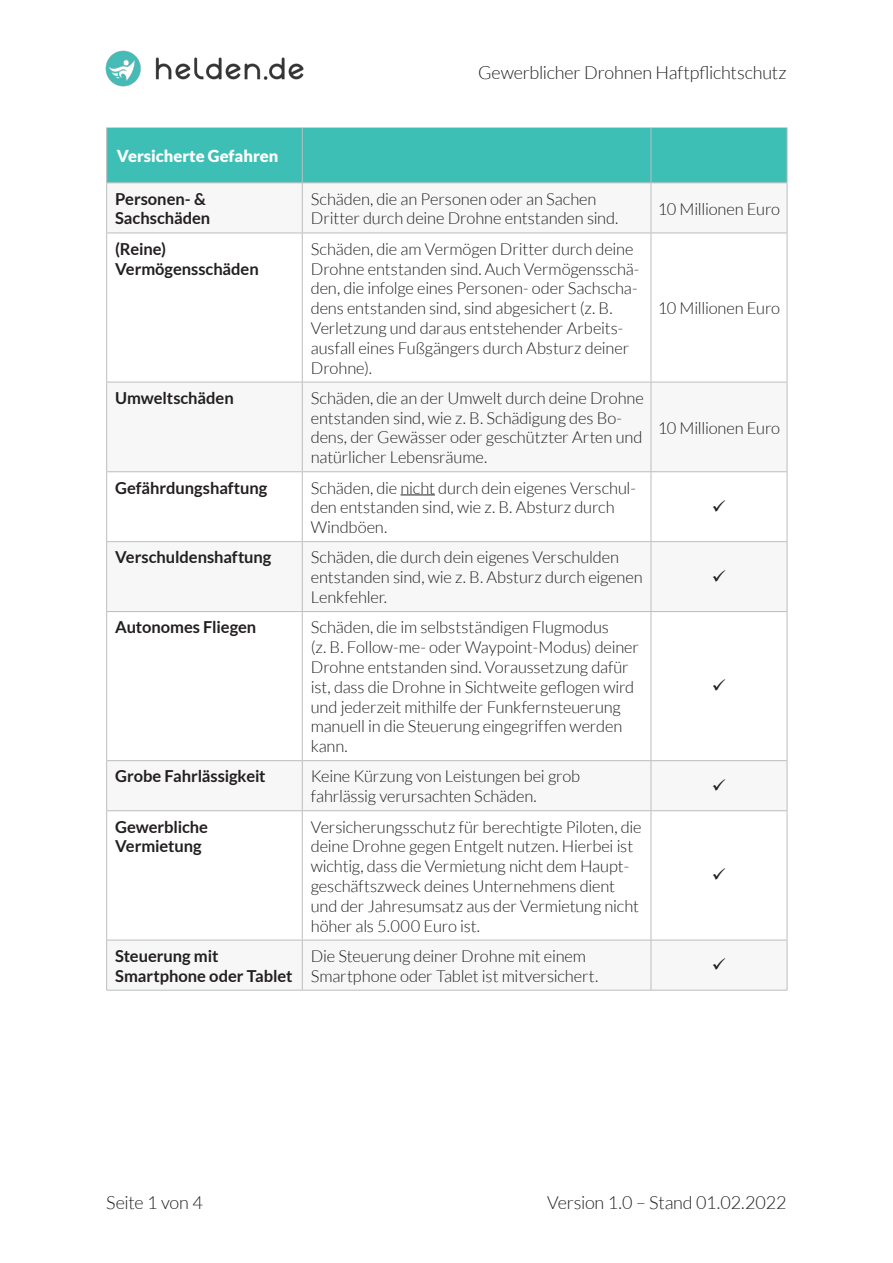
<style>
.page{position:relative;width:893px;height:1263px;background:#fff}
.page>*{position:absolute;margin:0;border:0;box-sizing:border-box;transform-origin:0 0}
.t1{font:300 18px "Lato";letter-spacing:-.01em;color:#231f20}
.Tabelle_Zeile_mitte{font:300 16.5px/19.8px "Lato";letter-spacing:-.01em;color:#231f20}
.Tabelle_Spalte_links{font:700 16.5px/19.8px "Lato";color:#231f20}
.t2{font:900 16.5px "Lato";color:#fff}
</style>
<div class="page">
<div style="left:107px;top:128px;width:680px;height:54px;background:#3ebfb6"></div>
<svg style="left:107px;top:183px;width:680px;height:807px"></svg>
<hr style="left:106px;top:183px;width:1px;height:50px;background:#bcbdc0">
<hr style="left:302px;top:183px;width:1px;height:50px;background:#bcbdc0">
<hr style="left:651px;top:183px;width:1px;height:50px;background:#bcbdc0">
<hr style="left:787px;top:183px;width:1px;height:50px;background:#bcbdc0">
<hr style="left:106px;top:233px;width:196px;height:1px;background:#bcbdc0">
<hr style="left:106px;top:233px;width:1px;height:149px;background:#bcbdc0">
<hr style="left:302px;top:233px;width:349px;height:1px;background:#bcbdc0">
<hr style="left:302px;top:233px;width:1px;height:149px;background:#bcbdc0">
<hr style="left:651px;top:233px;width:136px;height:1px;background:#bcbdc0">
<hr style="left:651px;top:233px;width:1px;height:149px;background:#bcbdc0">
<hr style="left:787px;top:233px;width:1px;height:149px;background:#bcbdc0">
<hr style="left:106px;top:382px;width:196px;height:1px;background:#bcbdc0">
<hr style="left:106px;top:382px;width:1px;height:89px;background:#bcbdc0">
<hr style="left:302px;top:382px;width:349px;height:1px;background:#bcbdc0">
<hr style="left:302px;top:382px;width:1px;height:89px;background:#bcbdc0">
<hr style="left:651px;top:382px;width:136px;height:1px;background:#bcbdc0">
<hr style="left:651px;top:382px;width:1px;height:89px;background:#bcbdc0">
<hr style="left:787px;top:382px;width:1px;height:89px;background:#bcbdc0">
<hr style="left:106px;top:471px;width:196px;height:1px;background:#bcbdc0">
<hr style="left:106px;top:472px;width:1px;height:69px;background:#bcbdc0">
<hr style="left:302px;top:471px;width:349px;height:1px;background:#bcbdc0">
<hr style="left:302px;top:472px;width:1px;height:69px;background:#bcbdc0">
<hr style="left:651px;top:471px;width:136px;height:1px;background:#bcbdc0">
<hr style="left:651px;top:472px;width:1px;height:69px;background:#bcbdc0">
<hr style="left:787px;top:472px;width:1px;height:69px;background:#bcbdc0">
<hr style="left:106px;top:541px;width:196px;height:1px;background:#bcbdc0">
<hr style="left:106px;top:542px;width:1px;height:69px;background:#bcbdc0">
<hr style="left:302px;top:541px;width:349px;height:1px;background:#bcbdc0">
<hr style="left:302px;top:542px;width:1px;height:69px;background:#bcbdc0">
<hr style="left:651px;top:541px;width:136px;height:1px;background:#bcbdc0">
<hr style="left:651px;top:542px;width:1px;height:69px;background:#bcbdc0">
<hr style="left:787px;top:542px;width:1px;height:69px;background:#bcbdc0">
<hr style="left:106px;top:611px;width:196px;height:1px;background:#bcbdc0">
<hr style="left:106px;top:612px;width:1px;height:148px;background:#bcbdc0">
<hr style="left:302px;top:611px;width:349px;height:1px;background:#bcbdc0">
<hr style="left:302px;top:612px;width:1px;height:148px;background:#bcbdc0">
<hr style="left:651px;top:611px;width:136px;height:1px;background:#bcbdc0">
<hr style="left:651px;top:612px;width:1px;height:148px;background:#bcbdc0">
<hr style="left:787px;top:612px;width:1px;height:148px;background:#bcbdc0">
<hr style="left:106px;top:760px;width:196px;height:1px;background:#bcbdc0">
<hr style="left:106px;top:761px;width:1px;height:49px;background:#bcbdc0">
<hr style="left:302px;top:760px;width:349px;height:1px;background:#bcbdc0">
<hr style="left:302px;top:761px;width:1px;height:49px;background:#bcbdc0">
<hr style="left:651px;top:760px;width:136px;height:1px;background:#bcbdc0">
<hr style="left:651px;top:761px;width:1px;height:49px;background:#bcbdc0">
<hr style="left:787px;top:761px;width:1px;height:49px;background:#bcbdc0">
<hr style="left:106px;top:810px;width:196px;height:1px;background:#bcbdc0">
<hr style="left:106px;top:811px;width:1px;height:129px;background:#bcbdc0">
<hr style="left:302px;top:810px;width:349px;height:1px;background:#bcbdc0">
<hr style="left:302px;top:811px;width:1px;height:129px;background:#bcbdc0">
<hr style="left:651px;top:810px;width:136px;height:1px;background:#bcbdc0">
<hr style="left:651px;top:811px;width:1px;height:129px;background:#bcbdc0">
<hr style="left:787px;top:811px;width:1px;height:129px;background:#bcbdc0">
<hr style="left:106px;top:940px;width:196px;height:1px;background:#bcbdc0">
<hr style="left:106px;top:940px;width:1px;height:50px;background:#bcbdc0">
<hr style="left:302px;top:940px;width:349px;height:1px;background:#bcbdc0">
<hr style="left:302px;top:940px;width:1px;height:50px;background:#bcbdc0">
<hr style="left:651px;top:940px;width:136px;height:1px;background:#bcbdc0">
<hr style="left:651px;top:940px;width:1px;height:50px;background:#bcbdc0">
<hr style="left:787px;top:940px;width:1px;height:50px;background:#bcbdc0">
<hr style="left:106px;top:990px;width:196px;height:1px;background:#bcbdc0">
<hr style="left:302px;top:990px;width:349px;height:1px;background:#bcbdc0">
<hr style="left:651px;top:990px;width:136px;height:1px;background:#bcbdc0">
<hr style="left:106px;top:128px;width:1px;height:54px;background:#bcbdc0">
<hr style="left:302px;top:128px;width:1px;height:54px;background:#bcbdc0">
<hr style="left:651px;top:128px;width:1px;height:54px;background:#bcbdc0">
<hr style="left:787px;top:128px;width:1px;height:54px;background:#bcbdc0">
<hr style="left:106px;top:182px;width:196px;height:1px;background:#bcbdc0">
<hr style="left:302px;top:182px;width:349px;height:1px;background:#bcbdc0">
<hr style="left:651px;top:182px;width:136px;height:1px;background:#bcbdc0">
<hr style="left:401px;top:495px;width:34px;height:1px;background:#231f20">
<img style="left:105px;top:50px;width:199px;height:37px">
<svg style="left:713px;top:500px;width:12px;height:11px"></svg>
<svg style="left:713px;top:569px;width:12px;height:12px"></svg>
<svg style="left:713px;top:679px;width:12px;height:12px"></svg>
<svg style="left:713px;top:779px;width:12px;height:11px"></svg>
<svg style="left:713px;top:868px;width:12px;height:12px"></svg>
<svg style="left:713px;top:958px;width:12px;height:12px"></svg>
<p class="t1" style="left:478px;top:63px;width:310px">Gewerblicher Drohnen Haftpflichtschutz</p>
<p class="t2" style="left:117px;top:146px;width:163px">Versicherte Gefahren</p>
<p class="Tabelle_Spalte_links" style="left:115px;top:188px;width:97px">Personen- &amp;<br>Sachschäden</p>
<p class="Tabelle_Zeile_mitte" style="left:311px;top:189px;width:309px">Schäden, die an Personen oder an Sachen<br>Dritter durch deine Drohne entstanden sind.</p>
<p class="Tabelle_Zeile_mitte" style="left:658px;top:199px;width:124px">10 Millionen Euro</p>
<p class="Tabelle_Spalte_links" style="left:115px;top:239px;width:145px">(Reine)<br>Vermögensschäden</p>
<p class="Tabelle_Zeile_mitte" style="left:311px;top:239px;width:330px">Schäden, die am Vermögen Dritter durch deine Drohne entstanden sind. Auch Vermögensschä&shy;den, die infolge eines Personen- oder Sachscha&shy;dens entstanden sind, sind abgesichert (z. B.<br>Verletzung und daraus entstehender Arbeits&shy;ausfall eines Fußgängers durch Absturz deiner Drohne).</p>
<p class="Tabelle_Zeile_mitte" style="left:658px;top:298px;width:124px">10 Millionen Euro</p>
<p class="Tabelle_Spalte_links" style="left:115px;top:388px;width:120px">Umweltschäden</p>
<p class="Tabelle_Zeile_mitte" style="left:311px;top:388px;width:335px">Schäden, die an der Umwelt durch deine Drohne entstanden sind, wie z. B. Schädigung des Bo&shy;dens, der Gewässer oder geschützter Arten und natürlicher Lebensräume.</p>
<p class="Tabelle_Spalte_links" style="left:115px;top:477px;width:154px">Gefährdungshaftung</p>
<p class="Tabelle_Zeile_mitte" style="left:311px;top:478px;width:327px">Schäden, die nicht durch dein eigenes Verschul&shy;den entstanden sind, wie z. B. Absturz durch<br>Windböen.</p>
<p class="Tabelle_Spalte_links" style="left:115px;top:547px;width:158px">Verschuldenshaftung</p>
<p class="Tabelle_Zeile_mitte" style="left:311px;top:548px;width:333px">Schäden, die durch dein eigenes Verschulden entstanden sind, wie z. B. Absturz durch eigenen<br>Lenkfehler.</p>
<p class="Tabelle_Spalte_links" style="left:115px;top:617px;width:143px">Autonomes Fliegen</p>
<p class="Tabelle_Zeile_mitte" style="left:311px;top:618px;width:330px">Schäden, die im selbstständigen Flugmodus<br>(z. B. Follow-me- oder Waypoint-Modus) deiner Drohne entstanden sind. Voraussetzung dafür ist, dass die Drohne in Sichtweite geflogen wird und jederzeit mithilfe der Funkfernsteuerung manuell in die Steuerung eingegriffen werden kann.</p>
<p class="Tabelle_Spalte_links" style="left:115px;top:766px;width:152px">Grobe Fahrlässigkeit</p>
<p class="Tabelle_Zeile_mitte" style="left:311px;top:767px;width:271px">Keine Kürzung von Leistungen bei grob fahrlässig verursachten Schäden.</p>
<p class="Tabelle_Spalte_links" style="left:115px;top:816px;width:94px">Gewerbliche<br>Vermietung</p>
<p class="Tabelle_Zeile_mitte" style="left:311px;top:817px;width:332px">Versicherungsschutz für berechtigte Piloten, die deine Drohne gegen Entgelt nutzen. Hierbei ist wichtig, dass die Vermietung nicht dem Haupt&shy;geschäftszweck deines Unternehmens dient und der Jahresumsatz aus der Vermietung nicht höher als 5.000 Euro ist.</p>
<p class="Tabelle_Spalte_links" style="left:115px;top:946px;width:179px">Steuerung mit<br>Smartphone oder Tablet</p>
<p class="Tabelle_Zeile_mitte" style="left:311px;top:946px;width:289px">Die Steuerung deiner Drohne mit einem<br>Smartphone oder Tablet ist mitversichert.</p>
<p class="Tabelle_Zeile_mitte" style="left:658px;top:418px;width:124px">10 Millionen Euro</p>
<p class="t1" style="left:106px;top:1193px;width:98px">Seite 1 von 4</p>
<p class="t1" style="left:547px;top:1193px;width:241px">Version 1.0 – Stand 01.02.2022</p>
</div>
